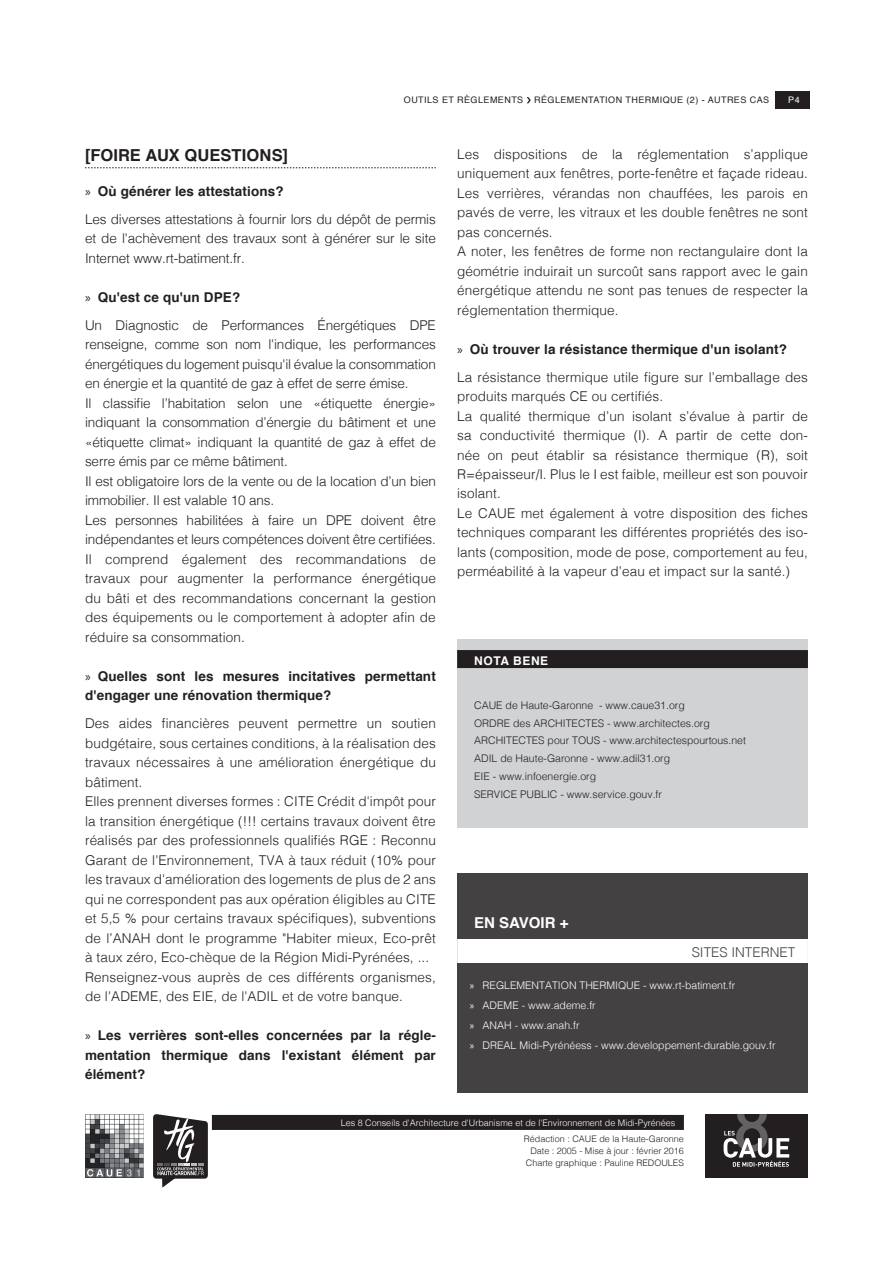
<style>
.page{position:relative;width:893px;height:1263px;background:#fff}
.page>*{position:absolute;margin:0;border:0;box-sizing:border-box;transform-origin:0 0}
.t1{font:700 16.5px "Helvetica";letter-spacing:.01em;color:#231f20}
.t2{font:700 15px "Helvetica";color:#fff}
.t3{font:300 13.5px/19.5px "Helvetica";letter-spacing:.01em;color:#231f20}
.t4{font:300 13.5px/19.5px "Helvetica";letter-spacing:-.01em;color:#231f20}
.t5{font:700 13.5px/19.5px "Helvetica";letter-spacing:.01em;color:#231f20}
.t6{font:700 12px "Helvetica";color:#fff}
.t7{font:300 10.5px/17.7px "Helvetica";color:#231f20}
.t8{font:300 10.5px/20px "Helvetica";color:#fff}
.t9{font:300 9px/12px "Helvetica";color:#231f20;text-align:right}
.t10{font:300 9px "Helvetica";color:#fff}
.t11{font:9px "Helvetica";letter-spacing:.05em;color:#231f20}
.t12{font:9px "Helvetica";color:#fff}
.s1{font-family:"Myriad Pro";font-weight:400}
.s2{font-weight:700}
.s3{color:#000}
</style>
<div class="page">
<div style="left:705px;top:1114px;width:103px;height:64px;background:#231f20"></div>
<svg style="left:723px;top:1114px;width:66px;height:53px"></svg>
<div style="left:775px;top:91px;width:34px;height:17px;background:#231f20"></div>
<svg style="left:527px;top:97px;width:4px;height:6px"></svg>
<div style="left:212px;top:1115px;width:472px;height:15px;background:#231f20"></div>
<svg style="left:85px;top:168px;width:351px;height:1px"></svg>
<img style="left:85px;top:1114px;width:59px;height:64px">
<svg style="left:153px;top:1114px;width:55px;height:74px"></svg>
<div style="left:457px;top:874px;width:351px;height:219px;background:#444142"></div>
<div style="left:457px;top:939px;width:351px;height:24px;background:#fff"></div>
<div style="left:457px;top:639px;width:351px;height:188px;background:#d1d2d4"></div>
<div style="left:457px;top:650px;width:351px;height:18px;background:#231f20"></div>
<p class="t11" style="left:404px;top:93px;width:82px">OUTILS ET RÈGLEME</p>
<p class="t11" style="left:504px;top:93px;width:102px">NTS RÉGLEMENTATION</p>
<p class="t11" style="left:625px;top:93px;width:144px">THERMIQUE (2) - AUTRES CAS</p>
<p class="t12" style="left:788px;top:93px;width:13px">P4</p>
<p class="t1" style="left:85px;top:142px;width:205px">[Foire aux questions]</p>
<p class="t4" style="left:85px;top:176px;width:352px;line-height:28px"><span class="s1">»</span> <span class="s2">Où générer les attestations?<br></span>Les diverses attestations à fournir lors du dépôt de permis</p>
<p class="t4" style="left:85px;top:228px;width:352px">et de l'achèvement des travaux sont à générer sur le site<br>I nternet www.rt-batiment.fr.</p>
<p class="t4" style="left:85px;top:282px;width:352px;line-height:28px"><span class="s1">»</span> <span class="s2">Qu'est ce qu'un DPE?<br></span>Un Diagnostic de Performances Énergétiques DPE</p>
<p class="t4" style="left:85px;top:334px;width:352px">renseigne, comme son nom l'indique, les performances énergétiques du logement puisqu'il évalue la consommation en énergie et la quantité de gaz à effet de serre émise.<br>I l classifie l’habitation selon une «étiquette énergie» indiquant la consommation d’énergie du bâtiment et une «étiquette climat» indiquant la quantité de gaz à effet de serre émis par ce même bâtiment.<br>I l est obligatoire lors de la vente ou de la location d’un bien immobilier. I l est valable 10 ans.<br>Les personnes habilitées à faire un DPE doivent être indépendantes et leurs compétences doivent être certifiées.<br>I l comprend également des recommandations de travaux pour augmenter la performance énergétique du bâti et des recommandations concernant la gestion des équipements ou le comportement à adopter afin de réduire sa consommation.</p>
<p class="t5" style="left:85px;top:666px;width:352px"><span class="s1">»</span> Quelles sont les mesures incitatives permettant d'engager une rénovation thermique?</p>
<p class="t3" style="left:85px;top:713px;width:352px">Des aides financières peuvent permettre un soutien budgétaire, sous certaines conditions, à la réalisation des travaux nécessaires à une amélioration énergétique du bâtiment.<br>Elles prennent diverses formes : CITE Crédit d'impôt pour la transition énergétique (!!! certains travaux doivent être réalisés par des professionnels qualifiés RGE : Reconnu Garant de l'Environnement, TVA à taux réduit (10% pour les travaux d'amélioration des logements de plus de 2 ans qui ne correspondent pas aux opération éligibles au CITE et 5,5 % pour certains travaux spécifiques), subventions de l’ANAH dont le programme "Habiter mieux, Eco-prêt à taux zéro, Eco-chèque de la Région M idi-Pyrénées, ...<br>Renseignez-vous auprès de ces différents organismes, de l'ADEM E, des EI E, de l'ADI L et de votre banque.</p>
<p class="t5" style="left:85px;top:1026px;width:352px;text-align:justify"><span class="s1">»</span> Les verrières sont-elles concernées par la régle&shy;mentation thermique dans l'existant élément par élément?</p>
<p class="t3" style="left:457px;top:143px;width:352px">Les dispositions de la réglementation s’applique uniquement aux fenêtres, porte-fenêtre et façade rideau.<br>Les verrières, vérandas non chauffées, les parois en pavés de verre, les vitraux et les double fenêtres ne sont pas concernés.<br>A noter, les fenêtres de forme non rectangulaire dont la géométrie induirait un surcoût sans rapport avec le gain énergétique attendu ne sont pas tenues de respecter la réglementation thermique.</p>
<p class="t3" style="left:457px;top:334px;width:352px;line-height:28px"><span class="s1">»</span> <span class="s2">Où trouver la résistance thermique d'un isolant?<br></span>La résistance thermique utile figure sur l’emballage des</p>
<p class="t3" style="left:457px;top:385px;width:352px">produits marqués CE ou certifiés.<br>La qualité thermique d’un isolant s’évalue à partir de sa conductivité thermique (<span class="s3">l</span>). A partir de cette don&shy;née on peut établir sa résistance thermique (R), soit R=épaisseur/<span class="s3">l</span>. Plus le <span class="s3">l</span> est faible, meilleur est son pouvoir isolant.<br>Le CAUE met également à votre disposition des fiches techniques comparant les différentes propriétés des iso&shy;lants (composition, mode de pose, comportement au feu, perméabilité à la vapeur d’eau et impact sur la santé.)</p>
<p class="t6" style="left:474px;top:651px;width:58px">NOTA BENE</p>
<p class="t7" style="left:474px;top:696px;width:212px">CAUE de Haute-Garonne - www.caue31.org<br>ORDR</p>
<p class="t7" style="left:474px;top:713px;width:273px;text-indent:30px">E des ARCHITECTES - www.architectes.org ARCHITECTES pour TO US - www.architectespourtous.net ADI L de Haute-Garonne - www.adil31.org<br>EI E - www.infoenergie.org<br>SERVI CE PUBLI C - www.service.gouv.fr</p>
<p class="t2" style="left:474px;top:910px;width:96px">EN SAVOIR +</p>
<p class="t3" style="left:692px;top:941px;width:105px">SITES INTERNET</p>
<p class="t8" style="left:470px;top:975px;width:307px"><span class="s1">»</span> REGLEMENTATION THERMIQUE - www.rt-batiment.fr<br><span class="s1">»</span> ADEME - www.ademe.fr<br><span class="s1">»</span> ANAH - www.anah.fr<br><span class="s1">»</span> DREAL Midi-Pyrénéess - www.developpement-durable.gouv.fr</p>
<p class="t10" style="left:341px;top:1115px;width:336px">Les 8 Conseils d'Architecture d'Urbanisme et de l'Environnement de M idi-Pyrénées</p>
<p class="t9" style="left:524px;top:1132px;width:162px">Rédaction : CAUE de la Haute-Garonne<br>Date : 2005 - M ise à jour : février 2016<br>Charte graphique : Pauline REDOULES</p>
</div>
